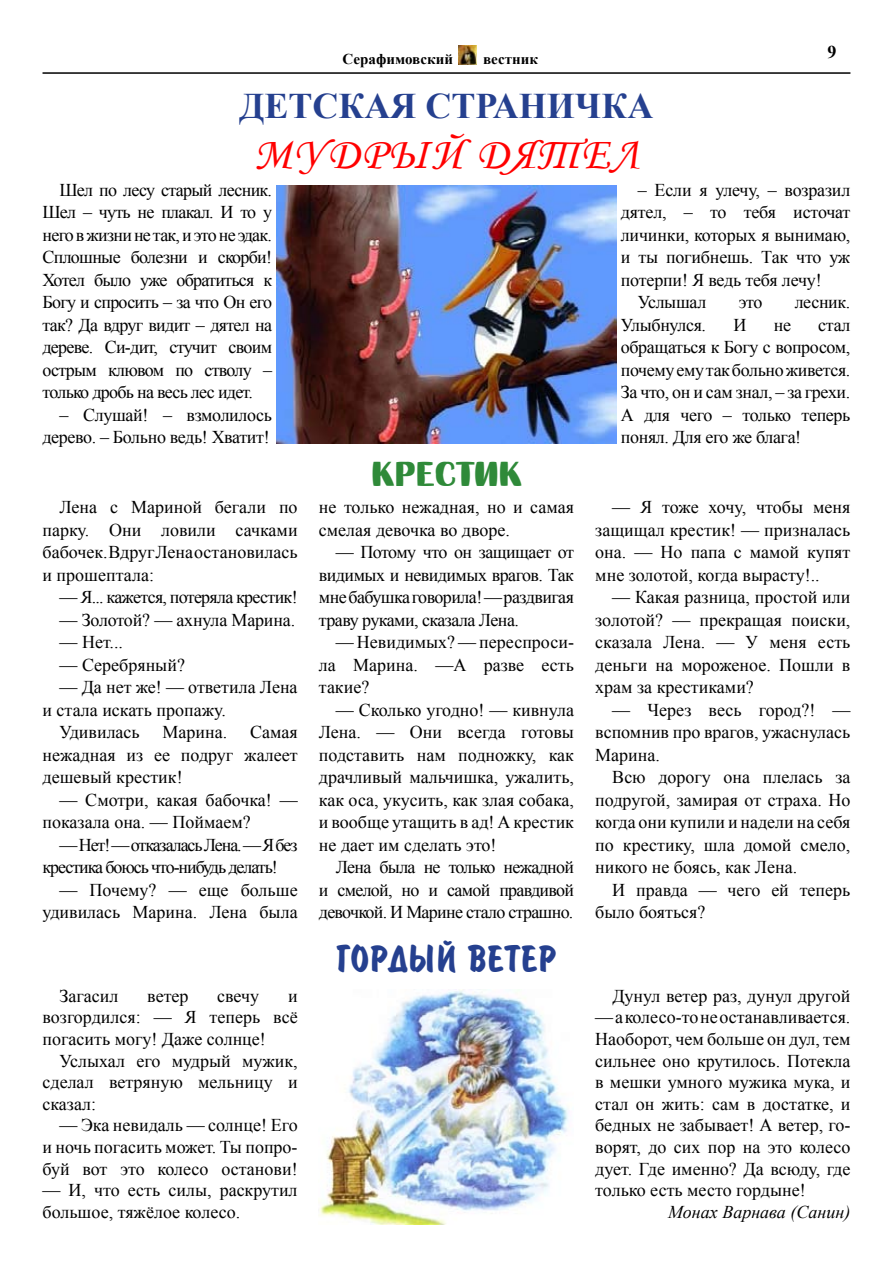
<style>
.page{position:relative;width:893px;height:1263px;background:#fff}
.page>*{position:absolute;margin:0;border:0;box-sizing:border-box;transform-origin:0 0}
.t1{font:45px "Monotype Corsiva";letter-spacing:.05em;color:#f00}
.t2{font:42px "Brush Type";letter-spacing:.025em;color:#25408f}
.t3{font:700 36px "Times New Roman";color:#25408f}
.t4{font:700 33px "a Albionic Titul Infl";letter-spacing:.025em;color:#2f8a39}
.t5{font:18px/22.5px "Times New Roman";color:#000;text-align:justify}
.t6{font:18px/22.5px "Times New Roman";letter-spacing:-.02em;color:#000;text-align:right}
.t7{font:18px/22.5px "Times New Roman";letter-spacing:-.06em;color:#000}
.t8{font:18px "Times New Roman";letter-spacing:-.04em;color:#000}
.t9{font:italic 18px "Times New Roman";color:#000}
.t10{font:700 18px "Times New Roman";color:#000}
.t11{font:700 15px "Times New Roman";color:#000}
</style>
<div class="page">
<hr style="left:43px;top:72px;width:807px;height:2px;background:#000">
<img style="left:459px;top:46px;width:18px;height:19px">
<img style="left:276px;top:185px;width:341px;height:258px">
<img style="left:319px;top:989px;width:250px;height:235px">
<p class="t11" style="left:343px;top:48px;width:112px">Серафимовский</p>
<p class="t11" style="left:483px;top:48px;width:56px">вестник</p>
<h3 class="t3" style="left:240px;top:81px;width:415px">ДЕТСКАЯ СТРАНИЧКА</h3>
<h1 class="t1" style="left:254px;top:126px;width:387px">МУДРЫЙ ДЯТЕЛ</h1>
<p class="t10" style="left:827px;top:40px;width:10px">9</p>
<p class="t5" style="left:42px;top:178px;width:231px;text-indent:17px">Шел по лесу старый лесник.<br>Шел – чуть не плакал. И то у него в жизни не так, и это не эдак.<br>Сплошные болезни и скорби!<br>Хотел было уже обратиться к Богу и спросить – за что Он его так? Да вдруг видит – дятел на дереве. Си-дит, стучит своим острым клювом по стволу – только дробь на весь лес идет.</p>
<p class="t6" style="left:42px;top:403px;width:231px">– Слушай! – взмолилось дерево. – Больно ведь! Хватит!</p>
<p class="t5" style="left:43px;top:496px;width:257px;text-indent:17px">Лена с Мариной бегали по парку. Они ловили сачками бабочек. Вдруг Лена остановилась и прошептала:</p>
<p class="t8" style="left:60px;top:585px;width:240px">— Я... кажется, потеряла крестик!</p>
<p class="t5" style="left:60px;top:608px;width:237px">— Золотой? — ахнула Марина.</p>
<p class="t5" style="left:60px;top:631px;width:65px">— Нет...</p>
<p class="t5" style="left:60px;top:653px;width:127px">— Серебряный?</p>
<p class="t5" style="left:60px;top:676px;width:240px">— Да нет же! — ответила Лена</p>
<p class="t5" style="left:43px;top:698px;width:185px">и стала искать пропажу.</p>
<p class="t5" style="left:60px;top:721px;width:82px">Удивилась</p>
<p class="t5" style="left:163px;top:721px;width:66px">Марина.</p>
<p class="t5" style="left:43px;top:721px;width:257px;text-indent:208px">Самая нежадная из ее подруг жалеет дешевый крестик!</p>
<p class="t5" style="left:43px;top:788px;width:257px;text-indent:17px">— Смотри, какая бабочка! — показала она. — Поймаем?</p>
<p class="t7" style="left:43px;top:833px;width:257px;text-indent:17px">— Нет! — отказалась Лена. — Я без крестика боюсь что-нибудь делать!</p>
<p class="t5" style="left:43px;top:878px;width:257px;text-align:right">— Почему? — еще больше удивилась Марина. Лена была</p>
<p class="t5" style="left:60px;top:984px;width:60px">Загасил</p>
<p class="t5" style="left:147px;top:984px;width:43px">ветер</p>
<p class="t5" style="left:217px;top:984px;width:43px">свечу</p>
<p class="t5" style="left:43px;top:985px;width:257px;line-height:21.6px;text-indent:245px">и возгордился: — Я теперь всё погасить могу! Даже солнце!</p>
<p class="t5" style="left:43px;top:1049px;width:257px;line-height:21.6px;text-indent:17px">Услыхал его мудрый мужик, сделал ветряную мельницу и сказал:</p>
<p class="t5" style="left:43px;top:1114px;width:257px;line-height:21.6px;text-indent:17px">— Эка невидаль — солнце! Его и ночь погасить может. Ты попро&shy;буй вот это колесо останови!</p>
<p class="t5" style="left:43px;top:1179px;width:257px;line-height:21.6px">— И, что есть силы, раскрутил большое, тяжёлое колесо.</p>
<h3 class="t4" style="left:372px;top:456px;width:151px">кРЕСТИК</h3>
<p class="t5" style="left:319px;top:496px;width:257px">не только нежадная, но и самая смелая девочка во дворе.</p>
<p class="t5" style="left:319px;top:541px;width:257px;text-indent:17px">— Потому что он защищает от видимых и невидимых врагов. Так мне бабушка говорила! — раздвигая траву руками, сказала Лена.</p>
<p class="t5" style="left:319px;top:631px;width:257px;text-indent:17px">— Невидимых? — переспроси&shy;ла Марина. —А разве есть такие?</p>
<p class="t5" style="left:319px;top:698px;width:257px;text-indent:17px">— Сколько угодно! — кивнула Лена. — Они всегда готовы подставить нам подножку, как драчливый мальчишка, ужалить, как оса, укусить, как злая собака, и вообще утащить в ад! А крестик не дает им сделать это!</p>
<p class="t5" style="left:319px;top:856px;width:257px;text-indent:17px">Лена была не только нежадной и смелой, но и самой правдивой девочкой. И Марине стало страшно.</p>
<h2 class="t2" style="left:337px;top:939px;width:220px">ГОРДЫЙ ВЕТЕР</h2>
<p class="t5" style="left:638px;top:178px;width:214px">– Если я улечу, – возразил</p>
<p class="t5" style="left:621px;top:201px;width:231px">дятел, – то тебя источат</p>
<p class="t5" style="left:621px;top:223px;width:231px">личинки, которых я вынимаю,</p>
<p class="t5" style="left:621px;top:246px;width:231px">и ты погибнешь. Так что уж</p>
<p class="t5" style="left:621px;top:268px;width:202px">потерпи! Я ведь тебя лечу!</p>
<p class="t6" style="left:638px;top:291px;width:70px">Услышал</p>
<p class="t5" style="left:739px;top:291px;width:25px">это</p>
<p class="t5" style="left:795px;top:291px;width:57px">лесник.</p>
<p class="t6" style="left:621px;top:313px;width:87px">Улыбнулся.</p>
<p class="t5" style="left:733px;top:313px;width:14px">И</p>
<p class="t5" style="left:774px;top:313px;width:19px">не</p>
<p class="t5" style="left:621px;top:313px;width:231px;text-indent:197px">стал обращаться к Богу с вопросом, почему ему так больно живется.<br>За что, он и сам знал, – за грехи.<br>А для чего – только теперь понял. Для его же блага!</p>
<p class="t5" style="left:595px;top:496px;width:257px;text-indent:17px">— Я тоже хочу, чтобы меня защищал крестик! — призналась она. — Но папа с мамой купят мне золотой, когда вырасту!..</p>
<p class="t5" style="left:595px;top:586px;width:257px;text-indent:17px">— Какая разница, простой или золотой? — прекращая поиски, сказала Лена. — У меня есть деньги на мороженое. Пошли в храм за крестиками?</p>
<p class="t5" style="left:595px;top:698px;width:257px;text-indent:17px">— Через весь город?! — вспомнив про врагов, ужаснулась Марина.</p>
<p class="t5" style="left:595px;top:766px;width:257px;text-indent:17px">Всю дорогу она плелась за подругой, замирая от страха. Но когда они купили и надели на себя по крестику, шла домой смело, никого не боясь, как Лена.</p>
<p class="t5" style="left:595px;top:878px;width:257px;text-indent:17px">И правда — чего ей теперь было бояться?</p>
<p class="t5" style="left:612px;top:984px;width:240px">Дунул ветер раз, дунул другой</p>
<p class="t5" style="left:595px;top:1006px;width:257px;line-height:21.6px">— а колесо-то не останавливается.<br>Наоборот, чем больше он дул, тем сильнее оно крутилось. Потекла в мешки умного мужика мука, и стал он жить: сам в достатке, и бедных не забывает! А ветер, го&shy;ворят, до сих пор на это колесо дует. Где именно? Да всюду, где только есть место гордыне!</p>
<p class="t9" style="left:668px;top:1199px;width:184px">Монах Варнава (Санин)</p>
</div>
